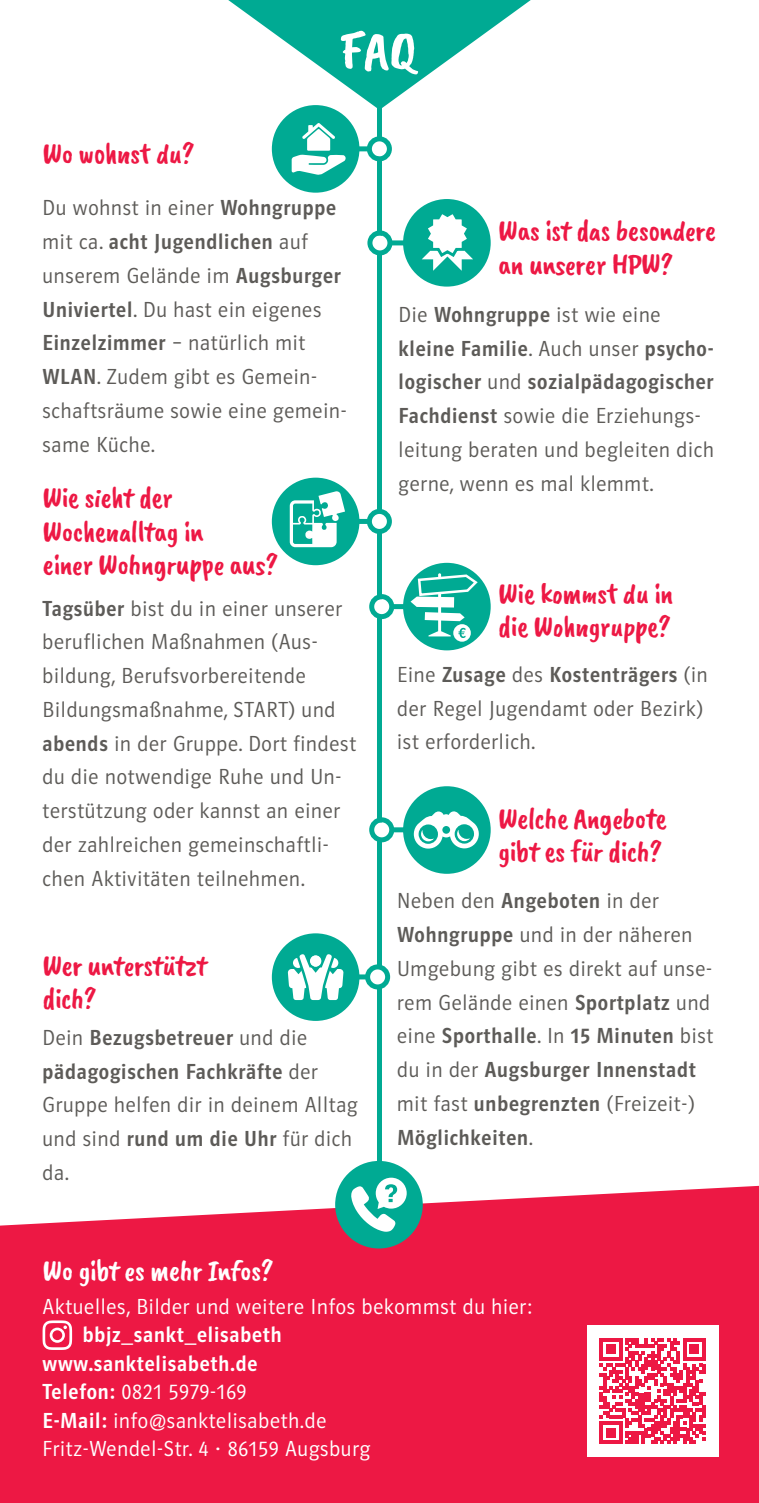
<style>
.page{position:relative;width:759px;height:1503px;background:#fff}
.page>*{position:absolute;margin:0;border:0;box-sizing:border-box;transform-origin:0 0}
.t1{font:30px/33.8px "Caveat Brush";letter-spacing:-.02em;color:#ed1844}
.t2{font:30px "Caveat Brush";letter-spacing:-.02em;color:#fff}
.t3{font:22.5px/33.8px "Polo Condensed Leicht";letter-spacing:.035em;color:#5d5b58}
.t4{font:22.5px/33.8px "Polo Condensed Krftg";letter-spacing:.035em;color:#5d5b58}
.t5{font:22.5px/28.5px "Polo Condensed Leicht";letter-spacing:.035em;color:#fff}
.t6{font:22.5px/28.5px "Polo Condensed Krftg";letter-spacing:.035em;color:#fff}
.s1{font-family:"Polo Condensed Krftg"}
.s2{font-family:"Polo Condensed Leicht"}
</style>
<div class="page">
<div style="left:0;top:1185px;width:758px;height:317px;background:#ed1844"></div>
<div style="left:586px;top:1325px;width:132px;height:131px;background:#fff"></div>
<svg style="left:599px;top:1338px;width:106px;height:105px"></svg>
<div style="left:377px;top:7px;width:5px;height:1209px;background:#00aa93"></div>
<svg style="left:228px;top:0;width:302px;height:110px"></svg>
<div style="left:372px;top:139px;width:17px;height:18px;background:#fff;border-radius:50%"></div>
<div style="left:351px;top:146px;width:18px;height:5px;background:#00aa93"></div>
<div style="left:367px;top:136px;width:25px;height:25px;border:5px solid #00aa93;border-radius:50%"></div>
<div style="left:273px;top:106px;width:85px;height:85px;background:#00aa93;border-radius:50%"></div>
<div style="left:272px;top:105px;width:87px;height:88px;border:2px solid #00aa93;border-radius:50%"></div>
<svg style="left:291px;top:123px;width:55px;height:52px"></svg>
<div style="left:404px;top:200px;width:85px;height:85px;background:#00aa93;border-radius:50%"></div>
<div style="left:403px;top:199px;width:87px;height:87px;border:2px solid #00aa93;border-radius:50%"></div>
<div style="left:372px;top:822px;width:18px;height:18px;background:#fff;border-radius:50%"></div>
<div style="left:391px;top:827px;width:19px;height:5px;background:#00aa93"></div>
<div style="left:369px;top:817px;width:25px;height:25px;border:5px solid #00aa93;border-radius:50%"></div>
<div style="left:336px;top:1162px;width:85px;height:85px;background:#00aa93;border-radius:50%"></div>
<div style="left:335px;top:1160px;width:87px;height:88px;border:2px solid #00aa93;border-radius:50%"></div>
<svg style="left:344px;top:1177px;width:71px;height:61px"></svg>
<div style="left:370px;top:967px;width:18px;height:18px;background:#fff;border-radius:50%"></div>
<div style="left:349px;top:974px;width:18px;height:5px;background:#00aa93"></div>
<div style="left:365px;top:964px;width:25px;height:25px;border:5px solid #00aa93;border-radius:50%"></div>
<svg style="left:421px;top:208px;width:52px;height:63px"></svg>
<div style="left:372px;top:512px;width:18px;height:18px;background:#fff;border-radius:50%"></div>
<div style="left:351px;top:519px;width:18px;height:5px;background:#00aa93"></div>
<div style="left:367px;top:509px;width:25px;height:25px;border:5px solid #00aa93;border-radius:50%"></div>
<div style="left:273px;top:479px;width:85px;height:85px;background:#00aa93;border-radius:50%"></div>
<div style="left:272px;top:477px;width:87px;height:88px;border:2px solid #00aa93;border-radius:50%"></div>
<svg style="left:289px;top:491px;width:56px;height:56px"></svg>
<div style="left:404px;top:787px;width:85px;height:85px;background:#00aa93;border-radius:50%"></div>
<div style="left:403px;top:786px;width:87px;height:87px;border:2px solid #00aa93;border-radius:50%"></div>
<div style="left:370px;top:235px;width:18px;height:18px;background:#fff;border-radius:50%"></div>
<div style="left:390px;top:240px;width:18px;height:5px;background:#00aa93"></div>
<div style="left:367px;top:230px;width:25px;height:25px;border:5px solid #00aa93;border-radius:50%"></div>
<div style="left:273px;top:934px;width:85px;height:85px;background:#00aa93;border-radius:50%"></div>
<div style="left:272px;top:933px;width:87px;height:87px;border:2px solid #00aa93;border-radius:50%"></div>
<svg style="left:288px;top:954px;width:55px;height:47px"></svg>
<div style="left:310px;top:955px;width:11px;height:11px;background:#fff;border-radius:50%"></div>
<div style="left:372px;top:599px;width:18px;height:18px;background:#fff;border-radius:50%"></div>
<div style="left:391px;top:604px;width:19px;height:5px;background:#00aa93"></div>
<div style="left:369px;top:594px;width:25px;height:25px;border:5px solid #00aa93;border-radius:50%"></div>
<div style="left:404px;top:564px;width:85px;height:85px;background:#00aa93;border-radius:50%"></div>
<div style="left:403px;top:563px;width:87px;height:87px;border:2px solid #00aa93;border-radius:50%"></div>
<div style="left:453px;top:624px;width:17px;height:17px;background:#fff;border-radius:50%"></div>
<svg style="left:410px;top:573px;width:69px;height:65px"></svg>
<svg style="left:413px;top:811px;width:65px;height:37px"></svg>
<svg style="left:43px;top:1320px;width:29px;height:29px"></svg>
<h1 class="t1" style="left:43px;top:137px;width:153px">Wo wohnst du?</h1>
<p class="t3" style="left:43px;top:191px;width:295px">Du wohnst in einer <span class="s1">Wohngruppe</span></p>
<p class="t4" style="left:43px;top:225px;width:267px"><span class="s2">mit ca.</span> acht Jugendlichen <span class="s2">auf</span></p>
<p class="t3" style="left:43px;top:259px;width:305px">unserem Gelände im <span class="s1">Augsburger<br>Univiertel</span>. Du hast ein eigenes<br><span class="s1">Einzelzimmer</span> – natürlich mit<br><span class="s1">WLAN</span>. Zudem gibt es Gemein&shy;schaftsräume sowie eine gemein&shy;same Küche.</p>
<h1 class="t1" style="left:43px;top:481px;width:237px">Wie sieht der<br>Wochenalltag in<br>einer Wohngruppe aus?</h1>
<p class="t3" style="left:43px;top:591px;width:315px"><span class="s1">Tagsüber</span> bist du in einer unserer beruflichen Maßnahmen (Aus&shy;bildung, Berufsvorbereitende<br>Bildungsmaßnahme, START) und <span class="s1">abends</span> in der Gruppe. Dort findest du die notwendige Ruhe und Un&shy;terstützung oder kannst an einer der zahlreichen gemeinschaftli&shy;chen Aktivitäten teilnehmen.</p>
<h1 class="t1" style="left:43px;top:948px;width:166px">Wer unterstützt dich?</h1>
<p class="t4" style="left:43px;top:1021px;width:277px"><span class="s2">Dein</span> Bezugsbetreuer <span class="s2">und die </span>pädagogischen Fachkräfte <span class="s2">der</span></p>
<p class="t3" style="left:43px;top:1088px;width:316px">Gruppe helfen dir in deinem Alltag und sind <span class="s1">rund um die Uhr</span> für dich da.</p>
<h1 class="t2" style="left:43px;top:1253px;width:233px">Wo gibt es mehr Infos?</h1>
<h1 class="t1" style="left:498px;top:214px;width:219px">Was ist das besondere an unserer HPW?</h1>
<p class="t3" style="left:398px;top:297px;width:263px">Die <span class="s1">Wohngruppe</span> ist wie eine</p>
<p class="t4" style="left:398px;top:331px;width:316px">kleine Familie<span class="s2">. Auch unser</span> psycho&shy;logischer <span class="s2">und</span> sozialpädagogischer</p>
<p class="t3" style="left:398px;top:399px;width:316px"><span class="s1">Fachdienst</span> sowie die Erziehungs&shy;leitung beraten und begleiten dich gerne, wenn es mal klemmt.</p>
<h1 class="t1" style="left:498px;top:576px;width:177px">Wie kommst du in die Wohngruppe?</h1>
<p class="t4" style="left:397px;top:658px;width:312px"><span class="s2">Eine</span> Zusage <span class="s2">des</span> Kostenträgers <span class="s2">(in</span></p>
<p class="t3" style="left:397px;top:691px;width:307px">der Regel Jugendamt oder Bezirk) ist erforderlich.</p>
<h1 class="t1" style="left:498px;top:801px;width:170px">Welche Angebote gibt es für dich?</h1>
<p class="t3" style="left:397px;top:884px;width:316px">Neben den <span class="s1">Angeboten</span> in der<br><span class="s1">Wohngruppe</span> und in der näheren<br>Umgebung gibt es direkt auf unse&shy;rem Gelände einen <span class="s1">Sportplatz</span> und</p>
<p class="t4" style="left:397px;top:1019px;width:317px"><span class="s2">eine</span> Sporthalle<span class="s2">. In</span> 15 Minuten <span class="s2">bist du in der</span> Augsburger Innenstadt</p>
<p class="t3" style="left:397px;top:1086px;width:299px">mit fast <span class="s1">unbegrenzten</span> (Freizeit-)</p>
<p class="t4" style="left:397px;top:1120px;width:137px">Möglichkeiten<span class="s2">.</span></p>
<p class="t5" style="left:43px;top:1292px;width:490px">Aktuelles, Bilder und weitere Infos bekommst du hier:</p>
<p class="t6" style="left:43px;top:1320px;width:240px;text-indent:40px">bbjz_sankt_elisabeth www.sanktelisabeth.de</p>
<p class="t5" style="left:43px;top:1377px;width:329px"><span class="s1">Telefon:</span> 0821 5979-169<br><span class="s1">E-Mail:</span> info@sanktelisabeth.de<br>Fritz-Wendel-Str. 4 · 86159 Augsburg</p>
</div>
